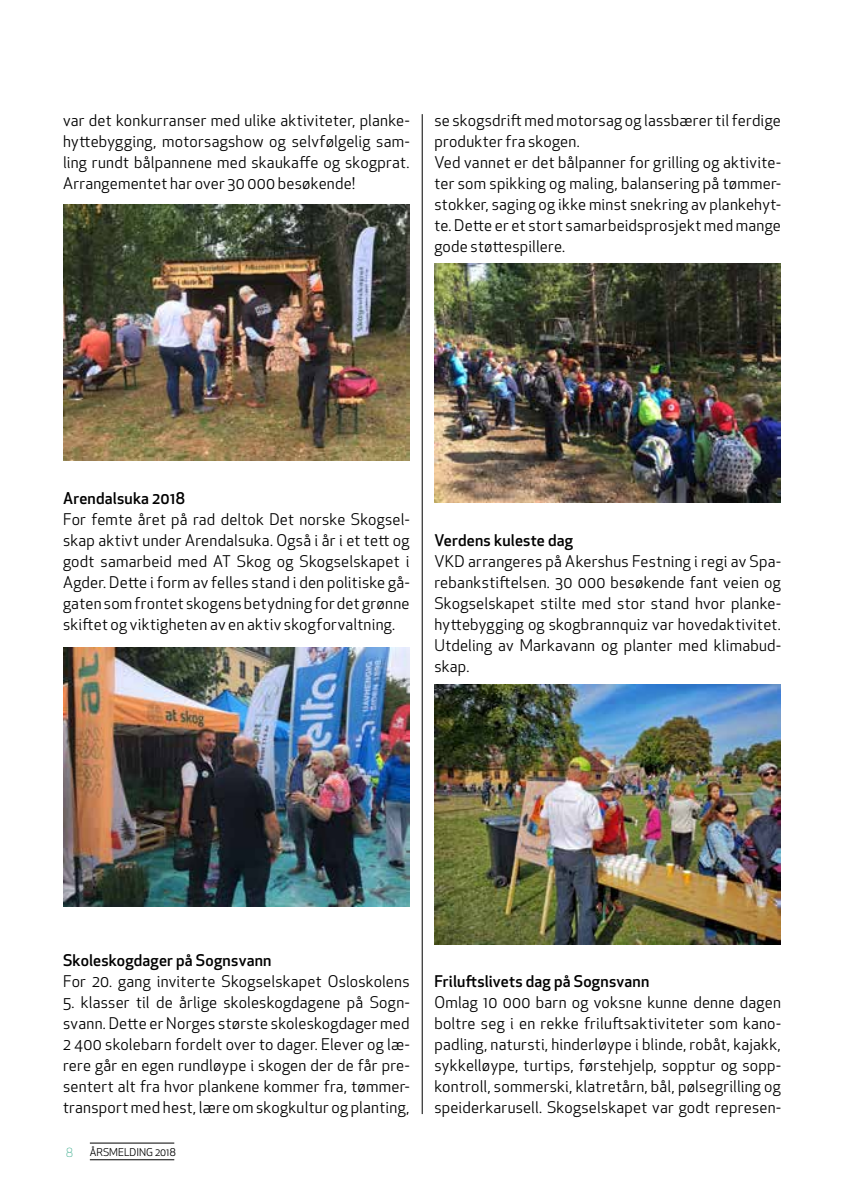
<style>
.page{position:relative;width:844px;height:1191px;background:#fff}
.page>*{position:absolute;margin:0;border:0;box-sizing:border-box;transform-origin:0 0}
.t1{font:15.75px/21px "Apex New";letter-spacing:.015em;color:#000;text-align:justify}
.t2{font:500 15.75px "Apex New";letter-spacing:.01em;color:#000}
.t3{font:300 12.25px "Apex New";color:#00936c}
.t4{font:10.5px "Apex New";color:#000}
</style>
<div class="page">
<hr style="left:90px;top:1142px;width:84px;height:1px;background:#000">
<hr style="left:90px;top:1159px;width:84px;height:1px;background:#000">
<hr style="left:422px;top:114px;width:1px;height:1000px;background:#000">
<img style="left:434px;top:685px;width:346px;height:259px">
<img style="left:63px;top:647px;width:346px;height:260px">
<img style="left:434px;top:263px;width:346px;height:240px">
<img style="left:63px;top:204px;width:346px;height:256px">
<p class="t1" style="left:63px;top:110px;width:348px">var det konkurranser med ulike aktiviteter, planke&shy;hyttebygging, motorsagshow og selvfølgelig sam&shy;ling rundt bålpannene med skaukaffe og skogprat.<br>Arrangementet har over 30 000 besøkende!</p>
<p class="t1" style="left:434px;top:110px;width:348px;text-align:left">se skogsdrift med motorsag og lassbærer til ferdige produkter fra skogen.<br>Ved vannet er det bålpanner for grilling og aktivite&shy;ter som spikking og maling, balansering på tømmer&shy;stokker, saging og ikke minst snekring av plankehyt&shy;te. Dette er et stort samarbeidsprosjekt med mange gode støttespillere.</p>
<p class="t2" style="left:63px;top:488px;width:123px">Arendalsuka 2018</p>
<p class="t1" style="left:63px;top:509px;width:348px">For femte året på rad deltok Det norske Skogsel&shy;skap aktivt under Arendalsuka. Også i år i et tett og godt samarbeid med AT Skog og Skogselskapet i Agder. Dette i form av felles stand i den politiske gå&shy;gaten som frontet skogens betydning for det grønne skiftet og viktigheten av en aktiv skogforvaltning.</p>
<p class="t2" style="left:434px;top:530px;width:140px">Verdens kuleste dag</p>
<p class="t1" style="left:434px;top:551px;width:348px">VKD arrangeres på Akershus Festning i regi av Spa&shy;rebankstiftelsen. 30 000 besøkende fant veien og Skogselskapet stilte med stor stand hvor planke&shy;hyttebygging og skogbrannquiz var hovedaktivitet.<br>Utdeling av Markavann og planter med klimabud&shy;skap.</p>
<p class="t2" style="left:63px;top:950px;width:210px">Skoleskogdager på Sognsvann</p>
<p class="t1" style="left:63px;top:971px;width:348px">For 20. gang inviterte Skogselskapet Osloskolens</p>
<p class="t1" style="left:63px;top:992px;width:348px">5. klasser til de årlige skoleskogdagene på Sogn&shy;svann. Dette er Norges største skoleskogdager med 2 400 skolebarn fordelt over to dager. Elever og læ&shy;rere går en egen rundløype i skogen der de får pre&shy;sentert alt fra hvor plankene kommer fra, tømmer&shy;transport med hest, lære om skogkultur og planting,</p>
<p class="t3" style="left:66px;top:1144px;width:8px">8</p>
<p class="t4" style="left:90px;top:1145px;width:87px">ÅRSMELDING 2018</p>
<p class="t2" style="left:434px;top:971px;width:216px">Friluftslivets dag på Sognsvann</p>
<p class="t1" style="left:434px;top:992px;width:348px">Omlag 10 000 barn og voksne kunne denne dagen boltre seg i en rekke friluftsaktiviteter som kano&shy;padling, natursti, hinderløype i blinde, robåt, kajakk, sykkelløype, turtips, førstehjelp, sopptur og sopp&shy;kontroll, sommerski, klatretårn, bål, pølsegrilling og speiderkarusell. Skogselskapet var godt represen-</p>
</div>
